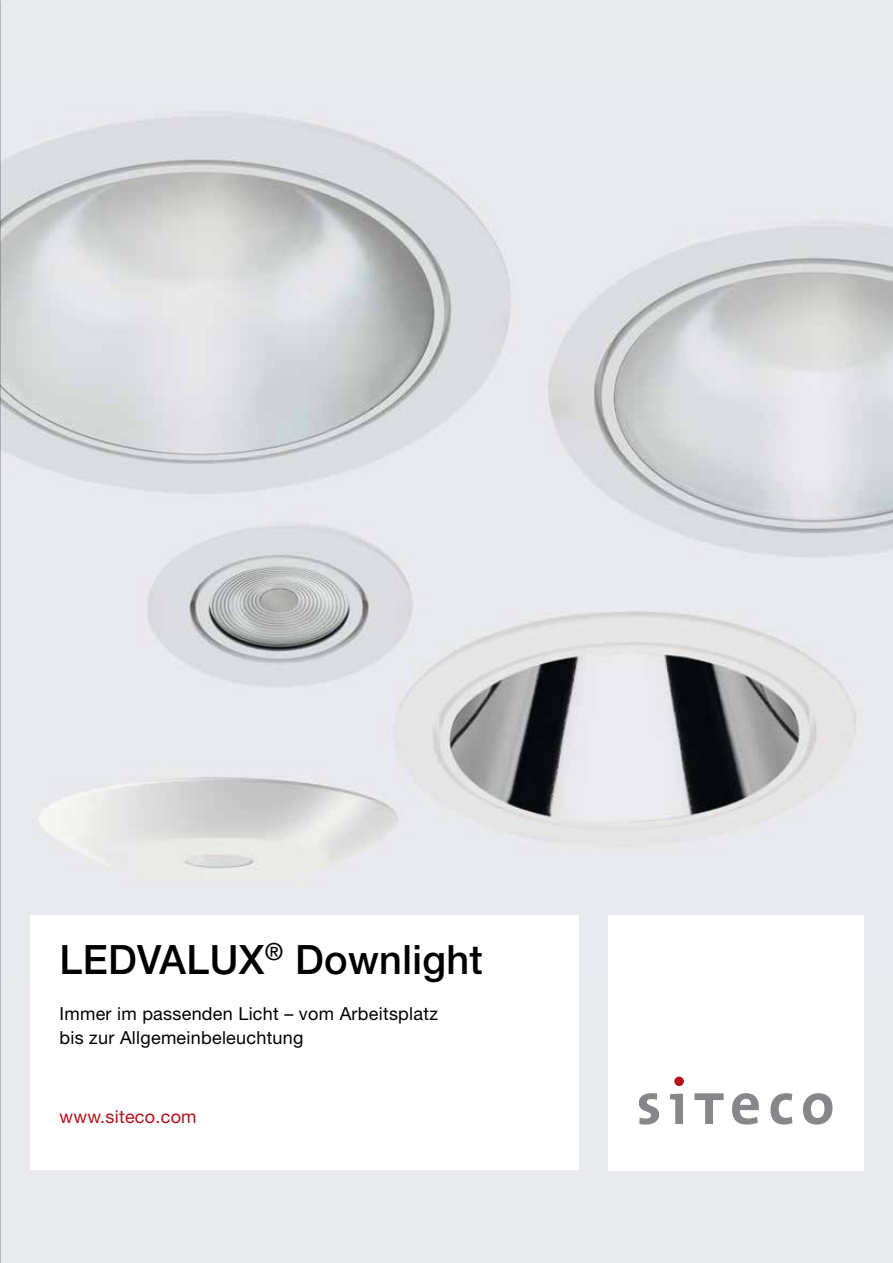
<style>
.page{position:relative;width:893px;height:1263px;background:#e8eaed}
.page>*{position:absolute;margin:0;border:0;box-sizing:border-box;transform-origin:0 0}
.t1{font:500 40.5px "Helvetica Neue LT Pro";letter-spacing:.01em;color:#000}
.t2{font:18px/23.4px "Helvetica Neue LT Pro";letter-spacing:.015em;color:#000}
.t3{font:18px "Helvetica Neue LT Pro";letter-spacing:.015em;color:#b6101d}
</style>
<div class="page">
<img style="left:0;top:77px;width:893px;height:905px">
<div style="left:608px;top:915px;width:255px;height:255px;background:#fff"></div>
<svg style="left:694px;top:1093px;width:30px;height:31px"></svg>
<svg style="left:770px;top:1093px;width:22px;height:31px"></svg>
<svg style="left:732px;top:1093px;width:27px;height:31px"></svg>
<svg style="left:803px;top:1093px;width:29px;height:31px"></svg>
<svg style="left:670px;top:1093px;width:13px;height:31px"></svg>
<div style="left:674px;top:1076px;width:10px;height:10px;background:#b6101d;border-radius:50%"></div>
<svg style="left:639px;top:1093px;width:20px;height:31px"></svg>
<div style="left:30px;top:915px;width:548px;height:255px;background:#fff"></div>
<h1 class="t1" style="left:60px;top:935px;width:425px">LEDVALUX<sup>®</sup> Downlight</h1>
<p class="t2" style="left:60px;top:1002px;width:380px">Immer im passenden Licht – vom Arbeitsplatz bis zur Allgemeinbeleuchtung</p>
<p class="t3" style="left:60px;top:1106px;width:139px">www.siteco.com</p>
</div>
